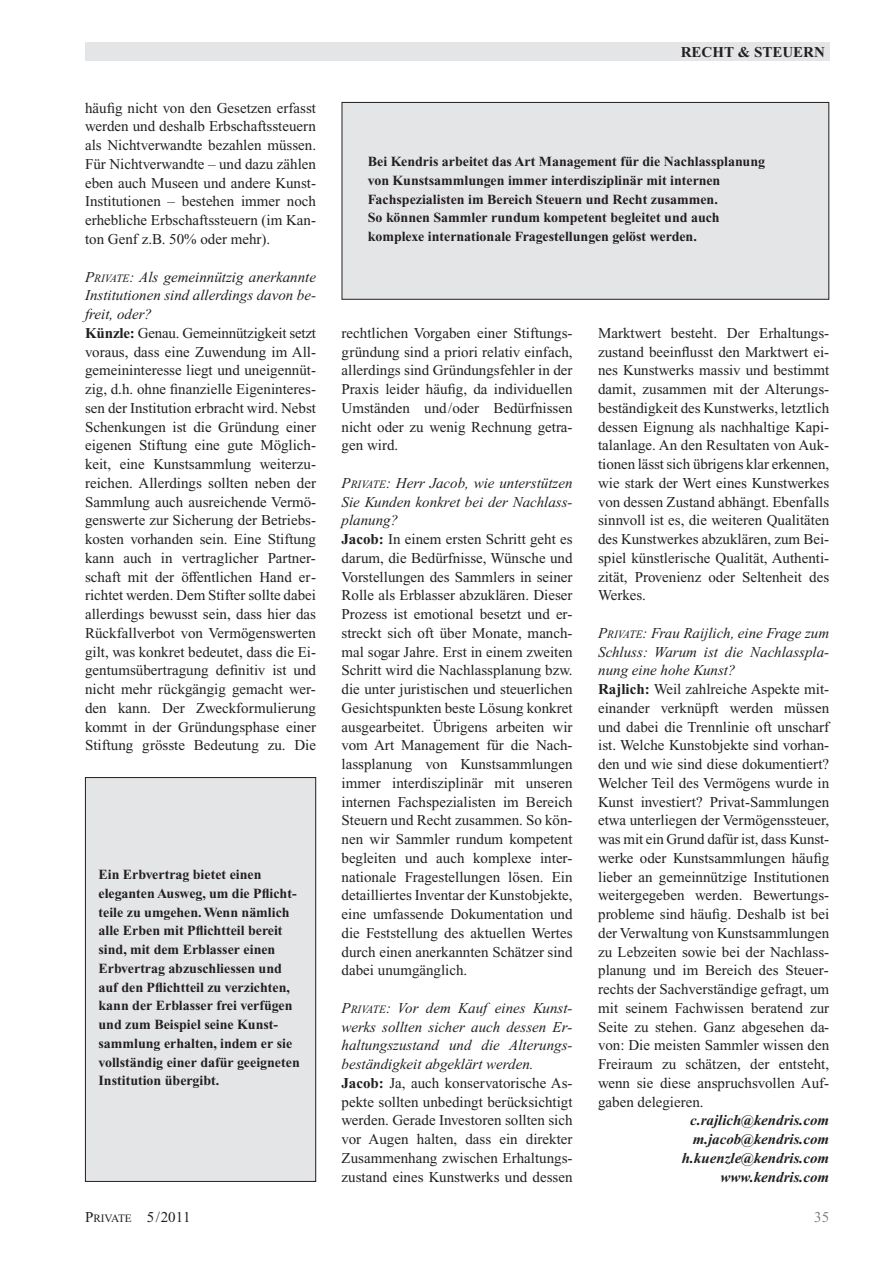
<style>
.page{position:relative;width:893px;height:1263px;background:#fff}
.page>*{position:absolute;margin:0;border:0;box-sizing:border-box;transform-origin:0 0}
.t1{font:15px/18.8px "Times New Roman PS Std";color:#231f20}
.t2{font:italic 700 15px/18.8px "Times New Roman PS Std";color:#231f20;text-align:right}
.t3{font:700 15px "Times New Roman PS Std";color:#231f20}
.t4{font:15px "Times New Roman PS Std";color:#808285}
.t5{font:700 13.95px/18.8px "Times New Roman PS Std";color:#231f20}
.s1{font-style:italic}
.s2{font-style:italic;font-size:11.25px}
.s3{font-weight:700}
.s4{font-size:11.25px}
</style>
<div class="page">
<div style="left:85px;top:43px;width:744px;height:18px;background:#e4e5e7"></div>
<div style="left:342px;top:102px;width:487px;height:197px;background:#e4e5e7"></div>
<div style="left:342px;top:102px;width:487px;height:198px;border:1px solid #231f20"></div>
<div style="left:85px;top:777px;width:231px;height:404px;background:#e4e5e7"></div>
<div style="left:85px;top:777px;width:231px;height:405px;border:1px solid #231f20"></div>
<p class="t1" style="left:85px;top:100px;width:233px;text-align:justify">häufig nicht von den Gesetzen erfasst werden und deshalb Erbschaftssteuern als Nichtverwandte bezahlen müssen.<br>Für Nichtverwandte – und dazu zählen eben auch Museen und andere Kunst-Institutionen – bestehen immer noch erhebliche Erbschaftssteuern (im Kan&shy;ton Genf z.B. 50% oder mehr).</p>
<p class="t1" style="left:85px;top:268px;width:233px"><span class="s1">P</span><span class="s2">RIVATE</span><span class="s1">: Als gemeinnützig anerkannte Institutionen sind allerdings davon be&shy;freit, oder?<br></span><span class="s3">Künzle:</span> Genau. Gemeinnützigkeit setzt voraus, dass eine Zuwendung im All&shy;gemeininteresse liegt und uneigennüt&shy;zig, d.h. ohne finanzielle Eigeninteres&shy;sen der Institution erbracht wird. Nebst Schenkungen ist die Gründung einer eigenen Stiftung eine gute Möglich&shy;keit, eine Kunstsammlung weiterzu&shy;reichen. Allerdings sollten neben der Sammlung auch ausreichende Vermö&shy;genswerte zur Sicherung der Betriebs&shy;kosten vorhanden sein. Eine Stiftung kann auch in vertraglicher Partner&shy;schaft mit der öffentlichen Hand er&shy;richtet werden. Dem Stifter sollte dabei allerdings bewusst sein, dass hier das Rückfallverbot von Vermögenswerten gilt, was konkret bedeutet, dass die Ei&shy;gentumsübertragung definitiv ist und nicht mehr rückgängig gemacht wer&shy;den kann. Der Zweckformulierung kommt in der Gründungsphase einer Stiftung grösste Bedeutung zu. Die</p>
<p class="t5" style="left:99px;top:867px;width:203px">Ein Erbvertrag bietet einen eleganten Ausweg, um die Pflicht&shy;teile zu umgehen.Wenn nämlich alle Erben mit Pflichtteil bereit sind, mit dem Erblasser einen<br>Erbvertrag abzuschliessen und auf den Pflichtteil zu verzichten, kann der Erblasser frei verfügen und zum Beispiel seine Kunst&shy;sammlung erhalten, indem er sie vollständig einer dafür geeigneten<br>Institution übergibt.</p>
<p class="t3" style="left:681px;top:47px;width:146px">RECHT &amp; STEUERN</p>
<p class="t3" style="left:814px;top:47px;width:12px">x</p>
<p class="t5" style="left:368px;top:154px;width:399px">Bei Kendris arbeitet das Art Management für die Nachlassplanung von Kunstsammlungen immer interdisziplinär mit internen Fachspezialisten im Bereich Steuern und Recht zusammen.<br>So können Sammler rundum kompetent begleitet und auch komplexe internationale Fragestellungen gelöst werden.</p>
<p class="t1" style="left:342px;top:325px;width:233px;text-align:justify">rechtlichen Vorgaben einer Stiftungs&shy;gründung sind a priori relativ einfach, allerdings sind Gründungsfehler in der Praxis leider häufig, da individuellen Umständen und/oder Bedürfnissen nicht oder zu wenig Rechnung getra&shy;gen wird.</p>
<p class="t1" style="left:342px;top:475px;width:233px"><span class="s1">P</span><span class="s2">RIVATE</span><span class="s1">: Herr Jacob, wie unterstützen Sie Kunden konkret bei der Nachlass&shy;planung?<br></span><span class="s3">Jacob:</span> In einem ersten Schritt geht es darum, die Bedürfnisse, Wünsche und Vorstellungen des Sammlers in seiner Rolle als Erblasser abzuklären. Dieser Prozess ist emotional besetzt und er&shy;streckt sich oft über Monate, manch&shy;mal sogar Jahre. Erst in einem zweiten Schritt wird die Nachlassplanung bzw. die unter juristischen und steuerlichen Gesichtspunkten beste Lösung konkret ausgearbeitet. Übrigens arbeiten wir vom Art Management für die Nach&shy;lassplanung von Kunstsammlungen immer interdisziplinär mit unseren internen Fachspezialisten im Bereich Steuern und Recht zusammen. So kön&shy;nen wir Sammler rundum kompetent begleiten und auch komplexe inter&shy;nationale Fragestellungen lösen. Ein detailliertes Inventar der Kunstobjekte, eine umfassende Dokumentation und die Feststellung des aktuellen Wertes durch einen anerkannten Schätzer sind dabei unumgänglich.</p>
<p class="t1" style="left:342px;top:1000px;width:233px"><span class="s1">P</span><span class="s2">RIVATE</span><span class="s1">: Vor dem Kauf eines Kunst&shy;werks sollten sicher auch dessen Er&shy;haltungszustand und die Alterungs&shy;beständigkeit abgeklärt werden.<br></span><span class="s3">Jacob:</span> Ja, auch konservatorische As&shy;pekte sollten unbedingt berücksichtigt werden. Gerade Investoren sollten sich vor Augen halten, dass ein direkter Zusammenhang zwischen Erhaltungs&shy;zustand eines Kunstwerks und dessen</p>
<p class="t1" style="left:598px;top:325px;width:233px;text-align:justify">Marktwert besteht. Der Erhaltungs&shy;zustand beeinflusst den Marktwert ei&shy;nes Kunstwerks massiv und bestimmt damit, zusammen mit der Alterungs&shy;beständigkeit des Kunstwerks, letztlich dessen Eignung als nachhaltige Kapi&shy;talanlage. An den Resultaten von Auk&shy;tionen lässt sich übrigens klar erkennen, wie stark der Wert eines Kunstwerkes von dessen Zustand abhängt. Ebenfalls sinnvoll ist es, die weiteren Qualitäten des Kunstwerkes abzuklären, zum Bei&shy;spiel künstlerische Qualität, Authenti&shy;zität, Provenienz oder Seltenheit des Werkes.</p>
<p class="t1" style="left:598px;top:625px;width:233px"><span class="s1">P</span><span class="s2">RIVATE</span><span class="s1">: Frau Raijlich, eine Frage zum Schluss: Warum ist die Nachlasspla&shy;nung eine hohe Kunst?<br></span><span class="s3">Rajlich:</span> Weil zahlreiche Aspekte mit&shy;einander verknüpft werden müssen und dabei die Trennlinie oft unscharf ist. Welche Kunstobjekte sind vorhan&shy;den und wie sind diese dokumentiert?<br>Welcher Teil des Vermögens wurde in Kunst investiert? Privat-Sammlungen etwa unterliegen der Vermögenssteuer, was mit ein Grund dafür ist, dass Kunst&shy;werke oder Kunstsammlungen häufig lieber an gemeinnützige Institutionen weitergegeben werden. Bewertungs&shy;probleme sind häufig. Deshalb ist bei der Verwaltung von Kunstsammlungen zu Lebzeiten sowie bei der Nachlass&shy;planung und im Bereich des Steuer&shy;rechts der Sachverständige gefragt, um mit seinem Fachwissen beratend zur Seite zu stehen. Ganz abgesehen da&shy;von: Die meisten Sammler wissen den Freiraum zu schätzen, der entsteht, wenn sie diese anspruchsvollen Auf&shy;gaben delegieren.</p>
<p class="t2" style="left:682px;top:1112px;width:149px">c.rajlich@kendris.com m.jacob@kendris.com h.kuenzle@kendris.com www.kendris.com</p>
<p class="t1" style="left:85px;top:1209px;width:107px">P<span class="s4">RIVATE</span> 5/2011</p>
<p class="t4" style="left:814px;top:1212px;width:16px">35</p>
</div>
